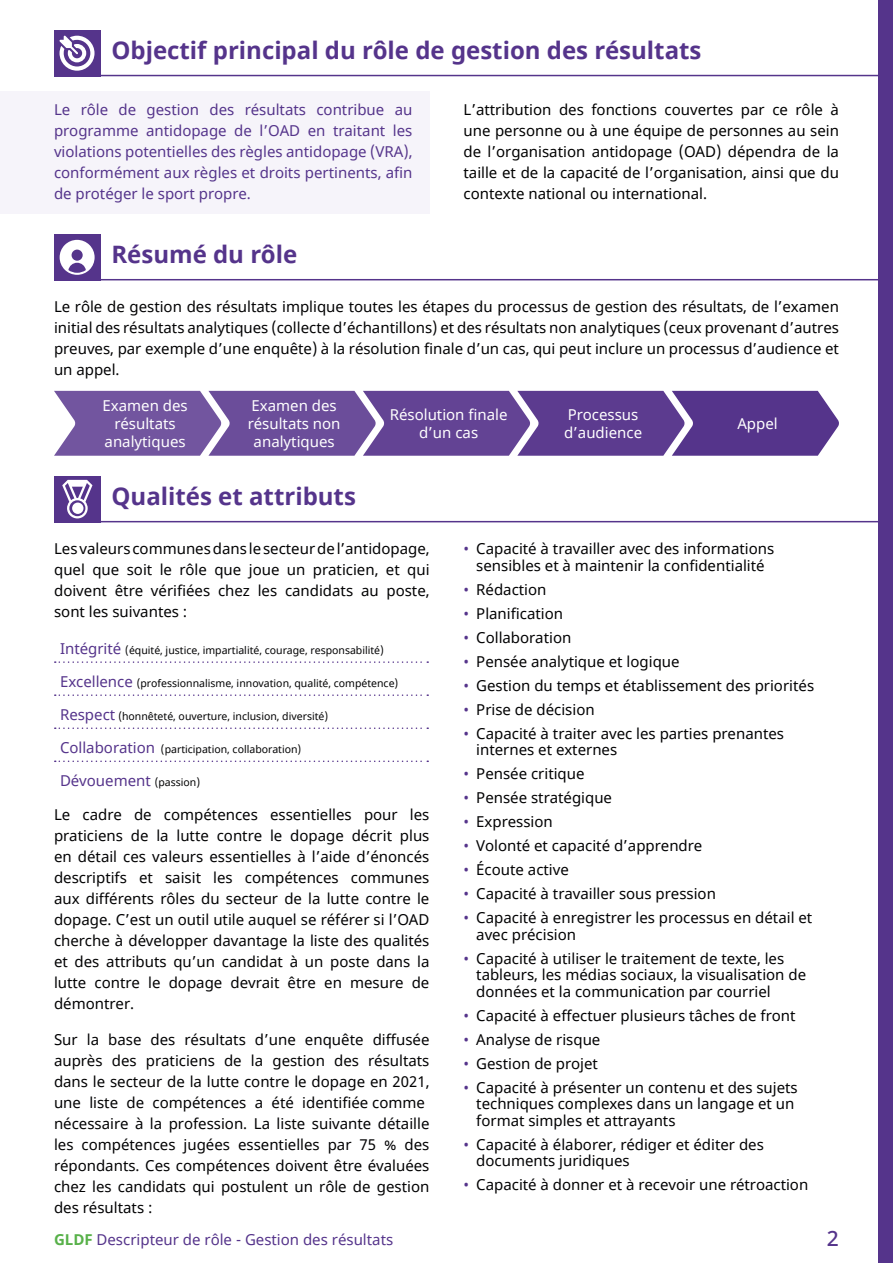
<style>
.page{position:relative;width:893px;height:1263px;background:#fff}
.page>*{position:absolute;margin:0;border:0;box-sizing:border-box;transform-origin:0 0}
.t1{font:700 24px "Noto Sans";color:#55348b}
.t2{font:500 21px "Noto Sans";color:#55348b}
.t3{font:15px/21px "Noto Sans";color:#020203}
.t4{font:15px/21px "Noto Sans";color:#55348b;text-align:justify}
.t5{font:15px/21px "Noto Sans";color:#000;text-align:justify}
.t6{font:15px/18px "Noto Sans";color:#fff;text-align:center}
.t7{font:10.5px "Noto Sans";color:#020203}
.s1{font-size:15px;color:#55348b}
.s2{font-size:10.5px;color:#020203}
.s3{font-weight:700;color:#58b14a}
.s4{color:#55348b}
</style>
<div class="page">
<div style="left:878px;top:1px;width:15px;height:1262px;background:#55348b"></div>
<hr style="left:54px;top:279px;width:827px;height:1px;background:#55348b">
<div style="left:54px;top:234px;width:46px;height:46px;background:#55348b"></div>
<svg style="left:60px;top:240px;width:35px;height:35px"></svg>
<svg style="left:54px;top:391px;width:785px;height:65px;background:#6e519c"></svg>
<div style="left:0;top:91px;width:429px;height:123px;background:#f6f4fa"></div>
<hr style="left:54px;top:75px;width:834px;height:1px;background:#55348b">
<div style="left:54px;top:30px;width:46px;height:46px;background:#55348b"></div>
<svg style="left:59px;top:36px;width:36px;height:35px"></svg>
<hr style="left:54px;top:521px;width:839px;height:1px;background:#55348b">
<div style="left:54px;top:476px;width:46px;height:46px;background:#55348b"></div>
<svg style="left:62px;top:480px;width:30px;height:38px"></svg>
<svg style="left:55px;top:661px;width:373px;height:2px"></svg>
<svg style="left:55px;top:694px;width:373px;height:2px"></svg>
<svg style="left:55px;top:727px;width:373px;height:2px"></svg>
<svg style="left:55px;top:760px;width:373px;height:2px"></svg>
<h1 class="t1" style="left:111px;top:33px;width:592px">Objectif principal du rôle de gestion des résultats</h1>
<p class="t4" style="left:54px;top:99px;width:360px">Le rôle de gestion des résultats contribue au programme antidopage de l’OAD en traitant les violations potentielles des règles antidopage (VRA), conformément aux règles et droits pertinents, afin de protéger le sport propre.</p>
<p class="t5" style="left:463px;top:99px;width:377px">L’attribution des fonctions couvertes par ce rôle à une personne ou à une équipe de personnes au sein de l’organisation antidopage (OAD) dépendra de la taille et de la capacité de l’organisation, ainsi que du contexte national ou international.</p>
<h1 class="t1" style="left:111px;top:237px;width:187px">Résumé du rôle</h1>
<p class="t3" style="left:54px;top:296px;width:786px;text-align:justify">Le rôle de gestion des résultats implique toutes les étapes du processus de gestion des résultats, de l’examen initial des résultats analytiques (collecte d’échantillons) et des résultats non analytiques (ceux provenant d’autres preuves, par exemple d’une enquête) à la résolution finale d’un cas, qui peut inclure un processus d’audience et un appel.</p>
<p class="t6" style="left:102px;top:397px;width:87px">Examen des résultats analytiques</p>
<p class="t6" style="left:248px;top:397px;width:94px">Examen des résultats non analytiques</p>
<p class="t6" style="left:390px;top:406px;width:119px">Résolution finale d’un cas</p>
<p class="t6" style="left:564px;top:406px;width:80px;text-align:left">Processus d’audience</p>
<p class="t6" style="left:737px;top:415px;width:42px">Appel</p>
<h1 class="t1" style="left:112px;top:479px;width:246px">Qualités et attributs</h1>
<p class="t3" style="left:54px;top:539px;width:377px;text-align:justify">Les valeurs communes dans le secteur de l’antidopage, quel que soit le rôle que joue un praticien, et qui doivent être vérifiées chez les candidats au poste, sont les suivantes :</p>
<p class="t7" style="left:60px;top:643px;width:325px"><span class="s1">Intégrité</span> (équité, justice, impartialité, courage, responsabilité)</p>
<p class="t7" style="left:60px;top:676px;width:340px"><span class="s1">Excellence</span> (professionnalisme, innovation, qualité, compétence)</p>
<p class="t7" style="left:60px;top:709px;width:270px"><span class="s1">Respect</span> (honnêteté, ouverture, inclusion, diversité)</p>
<p class="t7" style="left:60px;top:742px;width:243px"><span class="s1">Collaboration</span> (participation, collaboration)</p>
<p class="t4" style="left:60px;top:770px;width:142px">Dévouement <span class="s2">(passion)</span></p>
<p class="t3" style="left:54px;top:804px;width:377px;text-align:justify">Le cadre de compétences essentielles pour les praticiens de la lutte contre le dopage décrit plus en détail ces valeurs essentielles à l’aide d’énoncés descriptifs et saisit les compétences communes aux différents rôles du secteur de la lutte contre le dopage. C’est un outil utile auquel se référer si l’OAD cherche à développer davantage la liste des qualités et des attributs qu’un candidat à un poste dans la lutte contre le dopage devrait être en mesure de démontrer.</p>
<p class="t3" style="left:54px;top:1029px;width:377px">Sur la base des résultats d’une enquête diffusée auprès des praticiens de la gestion des résultats dans le secteur de la lutte contre le dopage en 2021, une liste de compétences a été identifiée comme nécessaire à la profession. La liste suivante détaille les compétences jugées essentielles par 75 % des répondants. Ces compétences doivent être évaluées chez les candidats qui postulent un rôle de gestion des résultats :</p>
<p class="t4" style="left:54px;top:1229px;width:341px"><span class="s3">GLDF</span> Descripteur de rôle - Gestion des résultats</p>
<p class="t3" style="left:463px;top:541px;width:312px;line-height:16.5px;text-align:center"><span class="s4">•</span> Capacité à travailler avec des informations sensibles et à maintenir la confidentialité</p>
<p class="t3" style="left:463px;top:579px;width:85px"><span class="s4">•</span> Rédaction</p>
<p class="t3" style="left:463px;top:603px;width:101px"><span class="s4">•</span> Planification</p>
<p class="t3" style="left:463px;top:627px;width:109px"><span class="s4">•</span> Collaboration</p>
<p class="t3" style="left:463px;top:651px;width:218px"><span class="s4">•</span> Pensée analytique et logique</p>
<p class="t3" style="left:463px;top:675px;width:352px"><span class="s4">•</span> Gestion du temps et établissement des priorités</p>
<p class="t3" style="left:463px;top:699px;width:133px"><span class="s4">•</span> Prise de décision</p>
<p class="t3" style="left:476px;top:726px;width:309px;line-height:16.5px;text-indent:-13px"><span class="s4">•</span> Capacité à traiter avec les parties prenantes internes et externes</p>
<p class="t3" style="left:463px;top:764px;width:123px"><span class="s4">•</span> Pensée critique</p>
<p class="t3" style="left:463px;top:788px;width:150px"><span class="s4">•</span> Pensée stratégique</p>
<p class="t3" style="left:463px;top:812px;width:91px"><span class="s4">•</span> Expression</p>
<p class="t3" style="left:463px;top:836px;width:240px"><span class="s4">•</span> Volonté et capacité d’apprendre</p>
<p class="t3" style="left:463px;top:860px;width:107px"><span class="s4">•</span> Écoute active</p>
<p class="t3" style="left:463px;top:884px;width:254px"><span class="s4">•</span> Capacité à travailler sous pression</p>
<p class="t3" style="left:476px;top:910px;width:338px;line-height:16.5px;text-indent:-13px"><span class="s4">•</span> Capacité à enregistrer les processus en détail et avec précision</p>
<p class="t3" style="left:476px;top:951px;width:331px;line-height:16.5px;text-indent:-13px"><span class="s4">•</span> Capacité à utiliser le traitement de texte, les tableurs, les médias sociaux, la visualisation de données et la communication par courriel</p>
<p class="t3" style="left:463px;top:1005px;width:333px"><span class="s4">•</span> Capacité à effectuer plusieurs tâches de front</p>
<p class="t3" style="left:463px;top:1029px;width:138px"><span class="s4">•</span> Analyse de risque</p>
<p class="t3" style="left:463px;top:1053px;width:136px"><span class="s4">•</span> Gestion de projet</p>
<p class="t3" style="left:476px;top:1080px;width:323px;line-height:16.5px;text-indent:-13px"><span class="s4">•</span> Capacité à présenter un contenu et des sujets techniques complexes dans un langage et un format simples et attrayants</p>
<p class="t3" style="left:476px;top:1137px;width:289px;line-height:16.5px;text-indent:-13px"><span class="s4">•</span> Capacité à élaborer, rédiger et éditer des documents juridiques</p>
<p class="t3" style="left:463px;top:1175px;width:346px"><span class="s4">•</span> Capacité à donner et à recevoir une rétroaction</p>
<h2 class="t2" style="left:827px;top:1223px;width:14px">2</h2>
</div>
